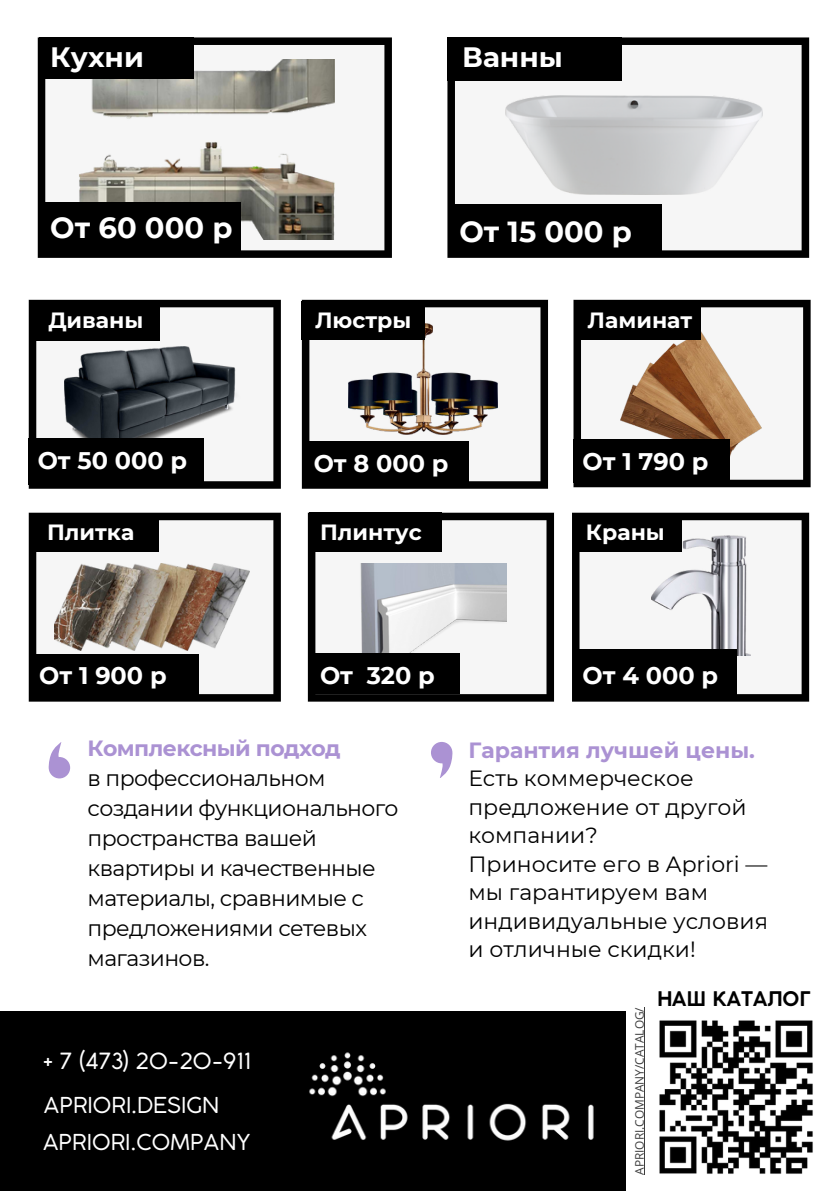
<style>
.page{position:relative;width:839px;height:1191px;background:#fff}
.page>*{position:absolute;margin:0;border:0;box-sizing:border-box;transform-origin:0 0}
.t1{font:700 29px "Montserrat";color:#fff}
.t2{font:700 28px "Montserrat";color:#fff}
.t3{font:700 24px "Montserrat";color:#fff}
.t4{font:22px/30px "Montserrat";letter-spacing:-.025em;color:#000}
.t5{font:22px/28.6px "Montserrat";color:#000}
.t6{font:700 22px "Montserrat";color:#fff}
.t7{font:22px "Coco Gothic";color:#fff}
.t8{font:21.6px "Coco Gothic";color:#fff}
.t9{font:700 20px "Coco Gothic";color:#000}
.t10{font:11.8px "Open Sans";color:#3d3d3d}
.s1{font-weight:700;color:#ab92d3}
</style>
<div class="page">
<svg style="left:38px;top:37px;width:354px;height:221px;fill:#f6f6f6"></svg>
<img style="left:78px;top:60px;width:257px;height:180px">
<div style="left:38px;top:202px;width:202px;height:53px;background:#000"></div>
<div style="left:39px;top:37px;width:155px;height:42px;background:#000"></div>
<svg style="left:447px;top:37px;width:362px;height:221px;fill:#f6f6f6"></svg>
<img style="left:506px;top:96px;width:256px;height:99px">
<svg style="left:29px;top:300px;width:252px;height:189px;fill:#f6f6f6"></svg>
<div style="left:30px;top:304px;width:129px;height:36px;background:#000"></div>
<div style="left:447px;top:37px;width:174px;height:44px;background:#000"></div>
<div style="left:452px;top:204px;width:210px;height:51px;background:#000"></div>
<img style="left:65px;top:346px;width:175px;height:113px">
<div style="left:29px;top:438px;width:175px;height:46px;background:#000"></div>
<svg style="left:302px;top:300px;width:246px;height:189px;fill:#f6f6f6"></svg>
<img style="left:348px;top:324px;width:149px;height:111px">
<div style="left:302px;top:301px;width:123px;height:39px;background:#000"></div>
<div style="left:308px;top:441px;width:160px;height:42px;background:#000"></div>
<svg style="left:573px;top:300px;width:237px;height:187px;fill:#f6f6f6"></svg>
<img style="left:620px;top:331px;width:141px;height:128px">
<svg style="left:29px;top:513px;width:252px;height:189px;fill:#f6f6f6"></svg>
<div style="left:573px;top:439px;width:156px;height:44px;background:#000"></div>
<div style="left:575px;top:301px;width:126px;height:39px;background:#000"></div>
<img style="left:54px;top:564px;width:195px;height:87px">
<div style="left:29px;top:654px;width:169px;height:46px;background:#000"></div>
<div style="left:33px;top:513px;width:126px;height:39px;background:#000"></div>
<svg style="left:308px;top:513px;width:246px;height:189px;fill:#f6f6f6"></svg>
<img style="left:342px;top:564px;width:164px;height:105px">
<div style="left:308px;top:654px;width:151px;height:40px;background:#000"></div>
<div style="left:309px;top:513px;width:133px;height:39px;background:#000"></div>
<svg style="left:572px;top:513px;width:237px;height:189px;fill:#f6f6f6"></svg>
<img style="left:651px;top:535px;width:99px;height:120px">
<div style="left:578px;top:649px;width:158px;height:49px;background:#000"></div>
<div style="left:578px;top:517px;width:103px;height:35px;background:#000"></div>
<svg style="left:48px;top:742px;width:22px;height:36px"></svg>
<svg style="left:431px;top:742px;width:21px;height:36px"></svg>
<img style="left:659px;top:1020px;width:154px;height:154px">
<div style="left:0;top:1011px;width:625px;height:180px;background:#000"></div>
<img style="left:309px;top:1052px;width:285px;height:89px">
<hr style="left:644px;top:1007px;width:1px;height:168px;background:#3d3d3d">
<p class="t2" style="left:50px;top:40px;width:95px">Кухни</p>
<h3 class="t2" style="left:462px;top:40px;width:102px">Ванны</h3>
<h3 class="t1" style="left:50px;top:210px;width:184px">От 60 000 р</h3>
<h3 class="t6" style="left:48px;top:307px;width:97px">Диваны</h3>
<p class="t6" style="left:315px;top:307px;width:98px">Люстры</p>
<p class="t1" style="left:459px;top:214px;width:174px">От 15 000 р</p>
<p class="t6" style="left:587px;top:307px;width:106px">Ламинат</p>
<h3 class="t3" style="left:38px;top:446px;width:151px">От 50 000 р</h3>
<h3 class="t3" style="left:314px;top:449px;width:136px">От 8 000 р</h3>
<h3 class="t3" style="left:582px;top:447px;width:127px">От 1 790 р</h3>
<h3 class="t6" style="left:47px;top:518px;width:89px">Плитка</h3>
<p class="t6" style="left:320px;top:518px;width:103px">Плинтус</p>
<h4 class="t6" style="left:586px;top:518px;width:80px">Краны</h4>
<h3 class="t3" style="left:39px;top:661px;width:129px">От 1 900 р</h3>
<h3 class="t3" style="left:320px;top:661px;width:116px">От 320 р</h3>
<p class="t3" style="left:582px;top:661px;width:137px">От 4 000 р</p>
<h4 class="t4" style="left:88px;top:733px;width:312px"><span class="s1">Комплексный подход<br></span>в профессиональном создании функционального пространства вашей квартиры и качественные материалы, сравнимые с предложениями сетевых магазинов.</h4>
<p class="t5" style="left:468px;top:735px;width:301px"><span class="s1">Гарантия лучшей цены.<br></span>Есть коммерческое предложение от другой компании?<br>Приносите его в Apriori — мы гарантируем вам индивидуальные условия и отличные скидки!</p>
<h2 class="t7" style="left:43px;top:1053px;width:210px">+ 7 (473) 20-20-911</h2>
<p class="t8" style="left:44px;top:1097px;width:177px">APRIORI.DESIGN</p>
<p class="t8" style="left:43px;top:1134px;width:209px">APRIORI.COMPANY</p>
<h4 class="t10" style="left:631px;top:1175px;width:169px;rotate:-90deg">APRIORI.COMPANY/CATALOG/</h4>
<h2 class="t9" style="left:657px;top:991px;width:155px">НАШ КАТАЛОГ</h2>
</div>
